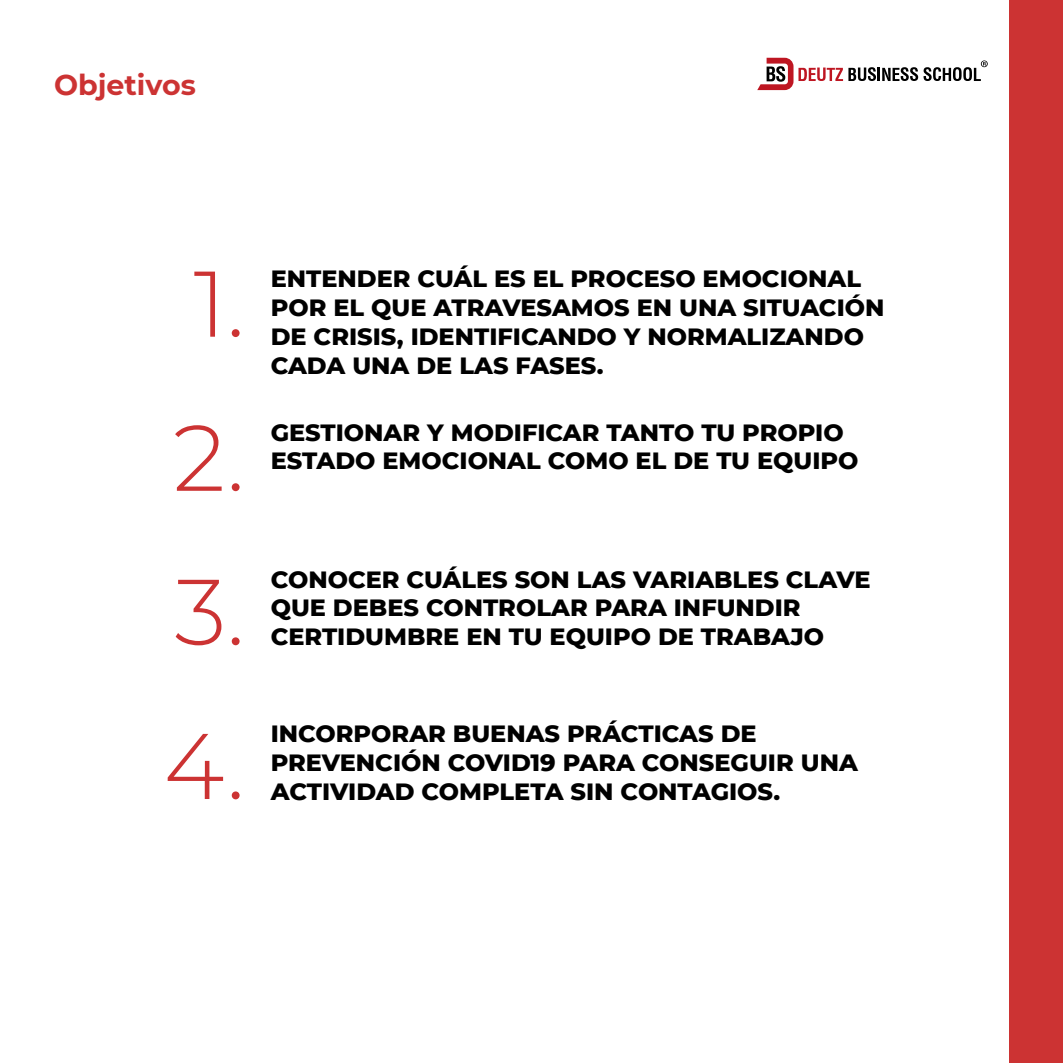
<style>
.page{position:relative;width:1063px;height:1063px;background:#fff}
.page>*{position:absolute;margin:0;border:0;box-sizing:border-box;transform-origin:0 0}
.t1{font:300 93px/154.1px "Montserrat";color:#c33;text-align:center}
.t2{font:700 28.5px "Montserrat";color:#c33}
.t3{font:800 24px/28.8px "Montserrat";color:#000}
</style>
<div class="page">
<svg style="left:757px;top:58px;width:161px;height:32px"></svg>
<svg style="left:924px;top:60px;width:64px;height:21px"></svg>
<div style="left:1009px;top:0;width:54px;height:1063px;background:#c33"></div>
<p class="t2" style="left:54px;top:64px;width:143px">Objetivos</p>
<h1 class="t1" style="left:164px;top:224px;width:83px">1.<br>2.<br>3.<br>4.</h1>
<p class="t3" style="left:271px;top:263px;width:615px">ENTENDER CUÁL ES EL PROCESO EMOCIONAL POR EL QUE ATRAVESAMOS EN UNA SITUACIÓN DE CRISIS, IDENTIFICANDO Y NORMALIZANDO CADA UNA DE LAS FASES.</p>
<p class="t3" style="left:271px;top:416px;width:589px">GESTIONAR Y MODIFICAR TANTO TU PROPIO<br>ESTADO EMOCIONAL COMO EL DE TU EQUIPO</p>
<p class="t3" style="left:271px;top:563px;width:601px">CONOCER CUÁLES SON LAS VARIABLES CLAVE<br>QUE DEBES CONTROLAR PARA INFUNDIR<br>CERTIDUMBRE EN TU EQUIPO DE TRABAJO</p>
<p class="t3" style="left:271px;top:718px;width:589px">INCORPORAR BUENAS PRÁCTICAS DE<br>PREVENCIÓN COVID19 PARA CONSEGUIR UNA<br>ACTIVIDAD COMPLETA SIN CONTAGIOS.</p>
</div>
